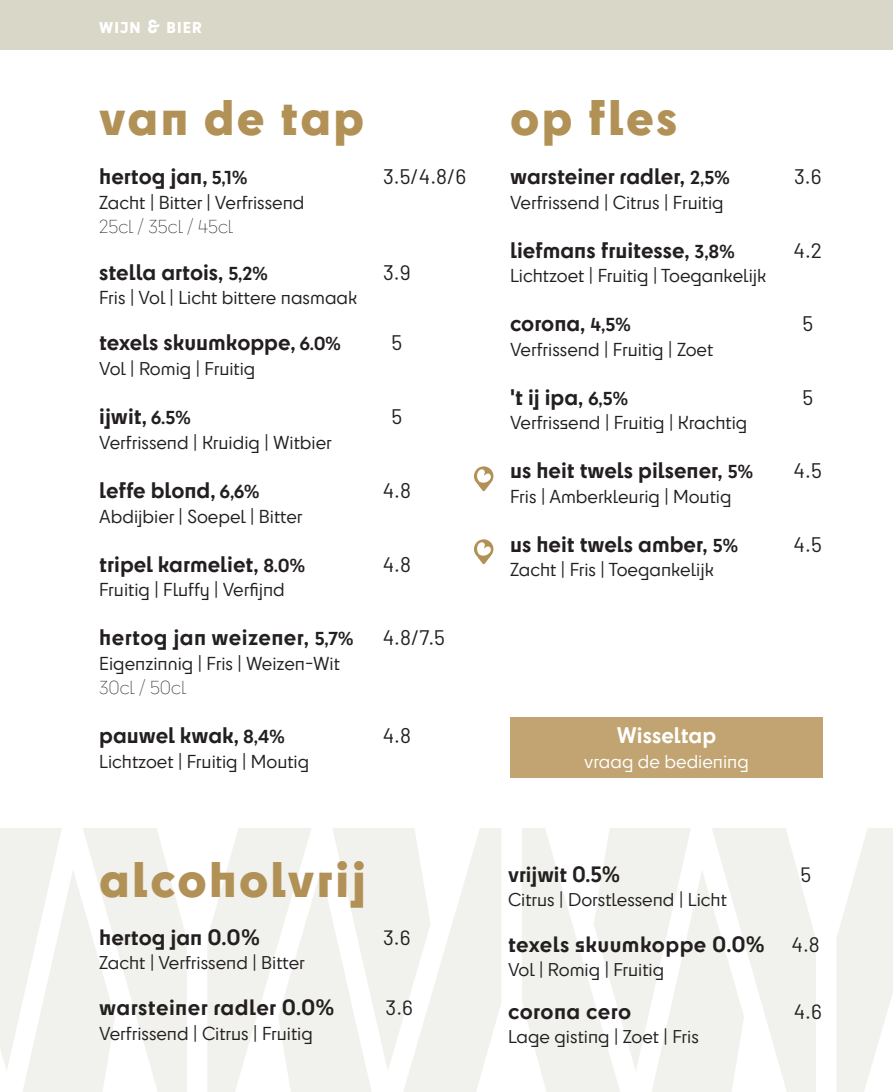
<style>
.page{position:relative;width:893px;height:1092px;background:#fff}
.page>*{position:absolute;margin:0;border:0;box-sizing:border-box;transform-origin:0 0}
.gerecht{font:800 46.55px "Cy";letter-spacing:.05em;color:#b29156}
.gerecht-2{font:700 21px "Cy";color:#231f20}
.gerecht-3{font:21px "Barlow";color:#231f20}
.gerecht-4{font:700 21px "Cy";letter-spacing:.02em;color:#231f20}
.gerecht-5{font:700 21px "Cy";color:#fff}
.gerecht-6{font:700 20.65px "Cy";letter-spacing:.015em;color:#231f20}
.gerecht-7{font:20.65px "Barlow";color:#231f20}
.gerecht-8{font:17.5px "Cy";color:#231f20}
.gerecht-9{font:300 17.5px "Cy";color:#231f20}
.gerecht-10{font:17.5px "Cy";color:#fff}
.gerecht-11{font:17.32px "Cy";color:#231f20}
.Alineastijl_1{font:800 14.7px "Cy";letter-spacing:.07em;color:#fff}
.s1{font-size:17.5px}
</style>
<div class="page">
<div style="left:0;top:0;width:893px;height:50px;background:#d8d7c8"></div>
<svg style="left:207px;top:828px;width:294px;height:263px"></svg>
<svg style="left:522px;top:828px;width:294px;height:263px"></svg>
<svg style="left:837px;top:828px;width:56px;height:263px"></svg>
<svg style="left:0;top:828px;width:187px;height:263px"></svg>
<svg style="left:474px;top:466px;width:20px;height:25px"></svg>
<svg style="left:474px;top:539px;width:20px;height:25px"></svg>
<div style="left:510px;top:717px;width:313px;height:60px;background:#c1a471"></div>
<p class="Alineastijl_1" style="left:99px;top:16px;width:104px">WIJN <span class="s1">&amp;</span> BIER</p>
<p class="gerecht" style="left:99px;top:81px;width:266px">van de tap</p>
<p class="gerecht-2" style="left:99px;top:160px;width:150px">hertog jan, <span class="s1">5,1%</span></p>
<p class="gerecht-3" style="left:383px;top:161px;width:85px">3.5/4.8/6</p>
<p class="gerecht-8" style="left:99px;top:189px;width:207px">Zacht | Bitter | Verfrissend</p>
<p class="gerecht-9" style="left:99px;top:215px;width:135px">25cl / 35cl / 45cl</p>
<p class="gerecht-2" style="left:99px;top:256px;width:170px">stella artois, <span class="s1">5,2%</span></p>
<p class="gerecht-3" style="left:383px;top:257px;width:29px">3.9</p>
<p class="gerecht-8" style="left:99px;top:285px;width:260px">Fris | Vol | Licht bittere nasmaak</p>
<p class="gerecht-2" style="left:99px;top:326px;width:243px">texels skuumkoppe, <span class="s1">6.0%</span></p>
<p class="gerecht-3" style="left:391px;top:328px;width:12px">5</p>
<p class="gerecht-11" style="left:99px;top:356px;width:158px">Vol | Romig | Fruitig</p>
<p class="gerecht-2" style="left:99px;top:400px;width:93px">ijwit, <span class="s1">6.5%</span></p>
<p class="gerecht-3" style="left:391px;top:401px;width:12px">5</p>
<p class="gerecht-8" style="left:99px;top:429px;width:234px">Verfrissend | Kruidig | Witbier</p>
<p class="gerecht-2" style="left:99px;top:473px;width:162px">leffe blond, <span class="s1">6,6%</span></p>
<p class="gerecht-3" style="left:383px;top:475px;width:30px">4.8</p>
<p class="gerecht-8" style="left:99px;top:503px;width:205px">Abdijbier | Soepel | Bitter</p>
<p class="gerecht-2" style="left:99px;top:548px;width:207px">tripel karmeliet, <span class="s1">8.0%</span></p>
<p class="gerecht-3" style="left:383px;top:549px;width:30px">4.8</p>
<p class="gerecht-8" style="left:99px;top:577px;width:187px">Fruitig | Fluffy | Verfijnd</p>
<p class="gerecht-4" style="left:99px;top:621px;width:256px">hertog jan weizener, <span class="s1">5,7%</span></p>
<p class="gerecht-3" style="left:383px;top:622px;width:64px">4.8/7.5</p>
<p class="gerecht-8" style="left:99px;top:650px;width:242px">Eigenzinnig | Fris | Weizen-Wit</p>
<p class="gerecht-9" style="left:99px;top:676px;width:89px">30cl / 50cl</p>
<p class="gerecht-2" style="left:99px;top:719px;width:187px">pauwel kwak, <span class="s1">8,4%</span></p>
<p class="gerecht-3" style="left:383px;top:720px;width:30px">4.8</p>
<p class="gerecht-8" style="left:99px;top:748px;width:211px">Lichtzoet | Fruitig | Moutig</p>
<p class="gerecht" style="left:99px;top:843px;width:268px">alcoholvrij</p>
<p class="gerecht-6" style="left:99px;top:921px;width:162px">hertog jan 0.0%</p>
<p class="gerecht-7" style="left:383px;top:922px;width:29px">3.6</p>
<p class="gerecht-11" style="left:99px;top:950px;width:207px">Zacht | Verfrissend | Bitter</p>
<p class="gerecht-6" style="left:99px;top:991px;width:236px">warsteiner radler 0.0%</p>
<p class="gerecht-7" style="left:386px;top:992px;width:29px">3.6</p>
<p class="gerecht-8" style="left:99px;top:1020px;width:215px">Verfrissend | Citrus | Fruitig</p>
<p class="gerecht" style="left:510px;top:81px;width:169px">op fles</p>
<p class="gerecht-2" style="left:510px;top:160px;width:221px">warsteiner radler, <span class="s1">2,5%</span></p>
<p class="gerecht-3" style="left:794px;top:161px;width:29px">3.6</p>
<p class="gerecht-8" style="left:510px;top:189px;width:215px">Verfrissend | Citrus | Fruitig</p>
<p class="gerecht-2" style="left:510px;top:234px;width:226px">liefmans fruitesse, <span class="s1">3,8%</span></p>
<p class="gerecht-3" style="left:793px;top:235px;width:30px">4.2</p>
<p class="gerecht-8" style="left:510px;top:263px;width:258px">Lichtzoet | Fruitig | Toegankelijk</p>
<p class="gerecht-2" style="left:510px;top:307px;width:122px">corona, <span class="s1">4,5%</span></p>
<p class="gerecht-3" style="left:802px;top:308px;width:12px">5</p>
<p class="gerecht-8" style="left:510px;top:336px;width:205px">Verfrissend | Fruitig | Zoet</p>
<p class="gerecht-2" style="left:510px;top:381px;width:120px">'t ij ipa, <span class="s1">6,5%</span></p>
<p class="gerecht-3" style="left:802px;top:382px;width:12px">5</p>
<p class="gerecht-8" style="left:510px;top:410px;width:239px">Verfrissend | Fruitig | Krachtig</p>
<p class="gerecht-2" style="left:510px;top:454px;width:244px">us heit twels pilsener, <span class="s1">5%</span></p>
<p class="gerecht-3" style="left:794px;top:455px;width:30px">4.5</p>
<p class="gerecht-8" style="left:510px;top:483px;width:223px">Fris | Amberkleurig | Moutig</p>
<p class="gerecht-2" style="left:510px;top:528px;width:229px">us heit twels amber, <span class="s1">5%</span></p>
<p class="gerecht-3" style="left:794px;top:529px;width:30px">4.5</p>
<p class="gerecht-8" style="left:510px;top:557px;width:205px">Zacht | Fris | Toegankelijk</p>
<p class="gerecht-5" style="left:617px;top:719px;width:101px">Wisseltap</p>
<p class="gerecht-10" style="left:584px;top:748px;width:166px">vraag de bediening</p>
<p class="gerecht-6" style="left:508px;top:858px;width:113px">vrijwit 0.5%</p>
<p class="gerecht-7" style="left:800px;top:859px;width:12px">5</p>
<p class="gerecht-11" style="left:508px;top:886px;width:220px">Citrus | Dorstlessend | Licht</p>
<p class="gerecht-6" style="left:508px;top:928px;width:258px">texels skuumkoppe 0.0%</p>
<p class="gerecht-7" style="left:791px;top:929px;width:30px">4.8</p>
<p class="gerecht-11" style="left:508px;top:956px;width:158px">Vol | Romig | Fruitig</p>
<p class="gerecht-6" style="left:508px;top:995px;width:125px">corona cero</p>
<p class="gerecht-7" style="left:794px;top:996px;width:30px">4.6</p>
<p class="gerecht-11" style="left:508px;top:1024px;width:192px">Lage gisting | Zoet | Fris</p>
</div>
